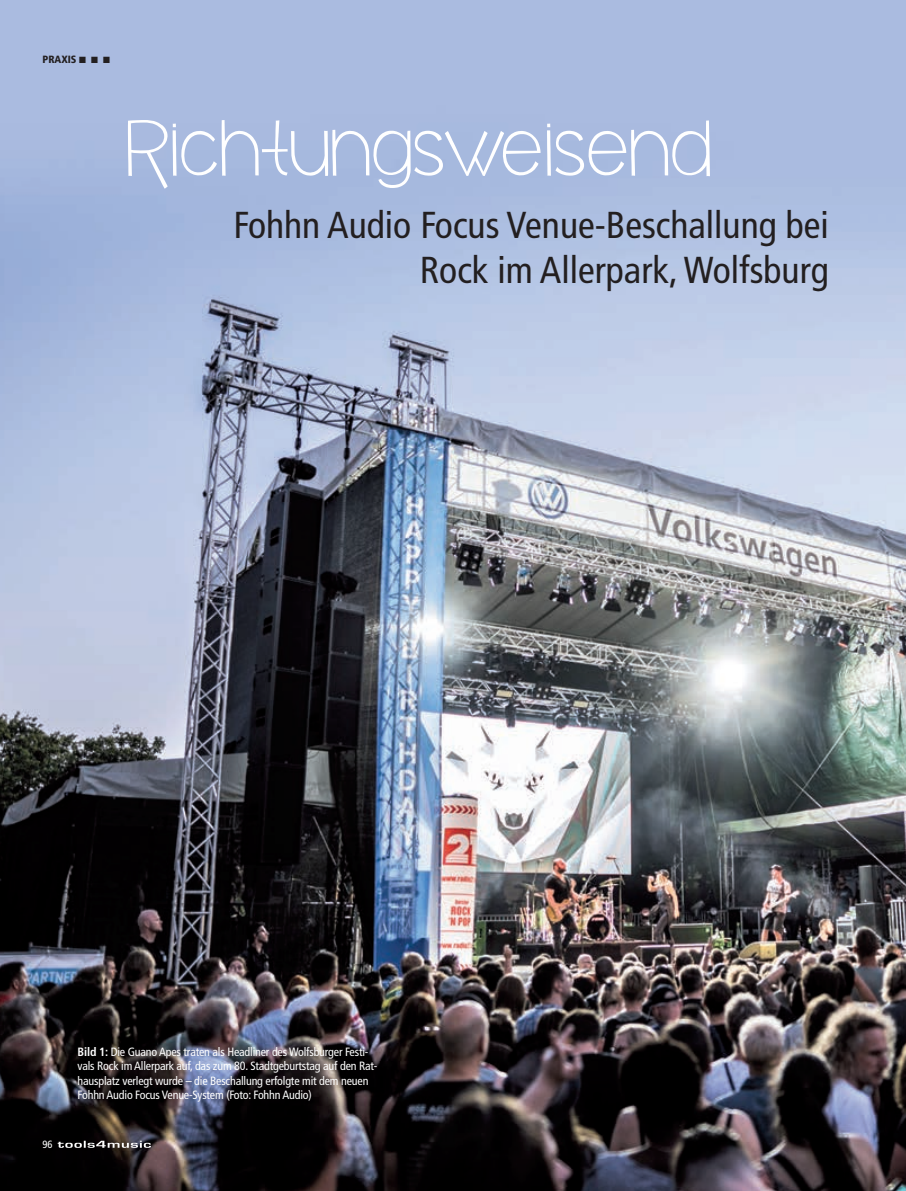
<style>
.page{position:relative;width:906px;height:1191px;background:#fff}
.page>*{position:absolute;margin:0;border:0;box-sizing:border-box;transform-origin:0 0}
.t1{font:75px "cafbrewery";color:#fff}
.t2{font:condensed 37.5px/45px "Frutiger LT Std";color:#231f20;text-align:right}
.t3{font:condensed 12px/14.4px "Frutiger LT Std";letter-spacing:-.015em;color:#fff}
.t4{font:900 condensed 10.5px "Frutiger LT Std";color:#231f20}
.t5{font:condensed 10.5px "Frutiger LT Std";color:#fff}
.s1{font-weight:700}
</style>
<div class="page">
<img style="left:0;top:0;width:906px;height:1191px">
<svg style="left:58px;top:1140px;width:93px;height:7px"></svg>
<p class="t4" style="left:43px;top:55px;width:69px">PRAXIS ■ ■ ■</p>
<h1 class="t1" style="left:127px;top:103px;width:588px">Richtungsweisend</h1>
<h2 class="t2" style="left:233px;top:205px;width:597px">Fohhn Audio Focus Venue-Beschallung bei<br>Rock im Allerpark, Wolfsburg</h2>
<p class="t5" style="left:43px;top:1140px;width:12px">96</p>
<p class="t3" style="left:78px;top:1045px;width:301px"><span class="s1">Bild 1:</span> Die Guano Apes traten als Headliner des Wolfsburger Festi&shy;vals Rock im Allerpark auf, das zum 80. Stadtgeburtstag auf den Rat&shy;hausplatz verlegt wurde – die Beschallung erfolgte mit dem neuen Fohhn Audio Focus Venue-System (Foto: Fohhn Audio)</p>
</div>
